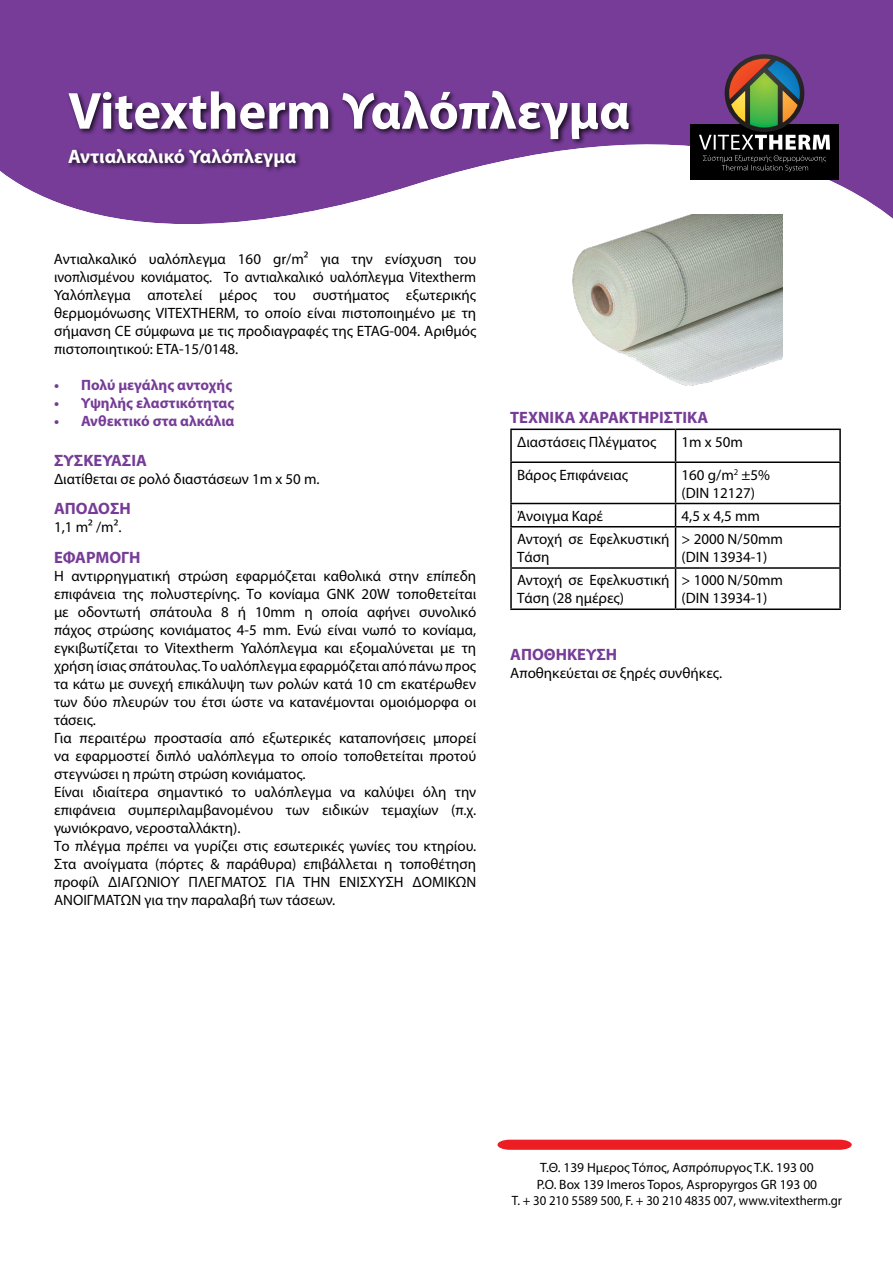
<style>
.page{position:relative;width:893px;height:1263px;background:#fff}
.page>*{position:absolute;margin:0;border:0;box-sizing:border-box;transform-origin:0 0}
.t1{font:700 52.5px "Myriad Pro";color:#fff}
.t2{font:700 19.5px "Myriad Pro";color:#fff}
.t3{font:700 16.5px "Myriad Pro";color:#763c97}
.t4{font:15px/18px "Myriad Pro";color:#000}
.t5{font:700 15px "Myriad Pro";color:#763c97}
.t6{font:13.5px/16.2px "Myriad Pro";color:#000;text-align:center}
</style>
<div class="page">
<svg style="left:497px;top:1140px;width:355px;height:10px;background:#ed252b"></svg>
<div style="left:0;top:0;width:893px;height:234px;background:#000;opacity:.75"></div>
<div style="left:66px;top:89px;width:570px;height:84px;background:#000;opacity:.75"></div>
<div style="left:690px;top:124px;width:149px;height:56px;background:#000"></div>
<svg style="left:699px;top:54px;width:131px;height:118px"></svg>
<hr style="left:510px;top:429px;width:166px;height:1px;background:#000">
<hr style="left:510px;top:430px;width:2px;height:31px;background:#000">
<hr style="left:676px;top:429px;width:165px;height:1px;background:#000">
<hr style="left:675px;top:430px;width:1px;height:31px;background:#000">
<hr style="left:839px;top:430px;width:2px;height:31px;background:#000">
<hr style="left:510px;top:461px;width:166px;height:2px;background:#000">
<hr style="left:510px;top:463px;width:2px;height:40px;background:#000">
<hr style="left:676px;top:461px;width:165px;height:2px;background:#000">
<hr style="left:675px;top:463px;width:1px;height:40px;background:#000">
<hr style="left:839px;top:463px;width:2px;height:40px;background:#000">
<hr style="left:510px;top:503px;width:166px;height:1px;background:#000">
<hr style="left:510px;top:504px;width:2px;height:22px;background:#000">
<hr style="left:676px;top:503px;width:165px;height:1px;background:#000">
<svg style="left:675px;top:504px;width:1px;height:22px"></svg>
<hr style="left:839px;top:504px;width:2px;height:22px;background:#000">
<hr style="left:510px;top:526px;width:166px;height:1px;background:#000">
<hr style="left:510px;top:527px;width:2px;height:40px;background:#000">
<hr style="left:676px;top:526px;width:165px;height:1px;background:#000">
<hr style="left:675px;top:527px;width:1px;height:40px;background:#000">
<hr style="left:839px;top:527px;width:2px;height:40px;background:#000">
<hr style="left:510px;top:567px;width:166px;height:2px;background:#000">
<hr style="left:510px;top:569px;width:2px;height:39px;background:#000">
<hr style="left:676px;top:567px;width:165px;height:2px;background:#000">
<hr style="left:675px;top:569px;width:1px;height:39px;background:#000">
<hr style="left:839px;top:569px;width:2px;height:39px;background:#000">
<hr style="left:510px;top:608px;width:166px;height:2px;background:#000">
<hr style="left:676px;top:608px;width:165px;height:2px;background:#000">
<img style="left:564px;top:215px;width:218px;height:171px">
<h1 class="t1" style="left:68px;top:77px;width:563px">Vitextherm Υαλόπλεγμα</h1>
<h2 class="t2" style="left:68px;top:143px;width:230px">Αντιαλκαλικό Υαλόπλεγμα</h2>
<p class="t4" style="left:54px;top:250px;width:424px;text-align:justify">Αντιαλκαλικό υαλόπλεγμα 160 gr/m² για την ενίσχυση του ινοπλισμένου κονιάματος. Το αντιαλκαλικό υαλόπλεγμα Vitextherm Υαλόπλεγμα αποτελεί μέρος του συστήματος εξωτερικής θερμομόνωσης VITEXTHERM, το οποίο είναι πιστοποιημένο με τη σήμανση CE σύμφωνα με τις προδιαγραφές της ETAG-004. Αριθμός πιστοποιητικού: ΕΤΑ-15/0148.</p>
<p class="t5" style="left:54px;top:375px;width:180px">• Πολύ μεγάλης αντοχής</p>
<p class="t5" style="left:54px;top:393px;width:182px">• Υψηλής ελαστικότητας</p>
<p class="t5" style="left:54px;top:411px;width:182px">• Ανθεκτικό στα αλκάλια</p>
<p class="t3" style="left:54px;top:449px;width:94px">ΣΥΣΚΕΥΑΣΙΑ</p>
<p class="t4" style="left:54px;top:469px;width:267px">Διατίθεται σε ρολό διαστάσεων 1m x 50 m.</p>
<p class="t3" style="left:54px;top:498px;width:78px">ΑΠΟΔΟΣΗ</p>
<p class="t4" style="left:54px;top:518px;width:69px">1,1 m² /m².</p>
<p class="t3" style="left:54px;top:546px;width:88px">ΕΦΑΡΜΟΓΗ</p>
<p class="t4" style="left:54px;top:566px;width:424px">Η αντιρρηγματική στρώση εφαρμόζεται καθολικά στην επίπεδη επιφάνεια της πολυστερίνης. Το κονίαμα GNK 20W τοποθετείται με οδοντωτή σπάτουλα 8 ή 10mm η οποία αφήνει συνολικό πάχος στρώσης κονιάματος 4-5 mm. Ενώ είναι νωπό το κονίαμα, εγκιβωτίζεται το Vitextherm Υαλόπλεγμα και εξομαλύνεται με τη χρήση ίσιας σπάτουλας. Το υαλόπλεγμα εφαρμόζεται από πάνω προς τα κάτω με συνεχή επικάλυψη των ρολών κατά 10 cm εκατέρωθεν των δύο πλευρών του έτσι ώστε να κατανέμονται ομοιόμορφα οι τάσεις.<br>Για περαιτέρω προστασία από εξωτερικές καταπονήσεις μπορεί να εφαρμοστεί διπλό υαλόπλεγμα το οποίο τοποθετείται προτού στεγνώσει η πρώτη στρώση κονιάματος.<br>Είναι ιδιαίτερα σημαντικό το υαλόπλεγμα να καλύψει όλη την επιφάνεια συμπεριλαμβανομένου των ειδικών τεμαχίων (π.χ. γωνιόκρανο, νεροσταλλάκτη).<br>Το πλέγμα πρέπει να γυρίζει στις εσωτερικές γωνίες του κτηρίου.<br>Στα ανοίγματα (πόρτες &amp; παράθυρα) επιβάλλεται η τοποθέτηση προφίλ ΔΙΑΓΩΝΙΟΥ ΠΛΕΓΜΑΤΟΣ ΓΙΑ ΤΗΝ ΕΝΙΣΧΥΣΗ ΔΟΜΙΚΩΝ ΑΝΟΙΓΜΑΤΩΝ για την παραλαβή των τάσεων.</p>
<p class="t3" style="left:510px;top:406px;width:200px">ΤΕΧΝΙΚΑ ΧΑΡΑΚΤΗΡΙΣΤΙΚΑ</p>
<p class="t4" style="left:517px;top:432px;width:141px">Διαστάσεις Πλέγματος</p>
<p class="t4" style="left:682px;top:432px;width:63px">1m x 50m</p>
<p class="t4" style="left:517px;top:465px;width:112px">Βάρος Επιφάνειας</p>
<p class="t4" style="left:682px;top:465px;width:90px">160 g/m<sup>2</sup> ±5% (DIN 12127)</p>
<p class="t4" style="left:517px;top:506px;width:88px">Άνοιγμα Καρέ</p>
<p class="t4" style="left:682px;top:506px;width:80px">4,5 x 4,5 mm</p>
<p class="t4" style="left:517px;top:530px;width:154px">Αντοχή σε Εφελκυστική<br>Τάση</p>
<p class="t4" style="left:682px;top:530px;width:103px">&gt; 2000 N/50mm (DIN 13934-1)</p>
<p class="t4" style="left:517px;top:571px;width:154px">Αντοχή σε Εφελκυστική<br>Τάση (28 ημέρες)</p>
<p class="t4" style="left:682px;top:571px;width:103px">&gt; 1000 N/50mm (DIN 13934-1)</p>
<p class="t3" style="left:510px;top:643px;width:109px">ΑΠΟΘΗΚΕΥΣΗ</p>
<p class="t4" style="left:510px;top:663px;width:214px">Αποθηκεύεται σε ξηρές συνθήκες.</p>
<p class="t6" style="left:512px;top:1159px;width:332px">Τ.Θ. 139 Ημερος Τόπος, Ασπρόπυργος Τ.Κ. 193 00<br>P.O. Box 139 Imeros Topos, Aspropyrgos GR 193 00<br>T. + 30 210 5589 500, F. + 30 210 4835 007, www.vitextherm.gr</p>
</div>
